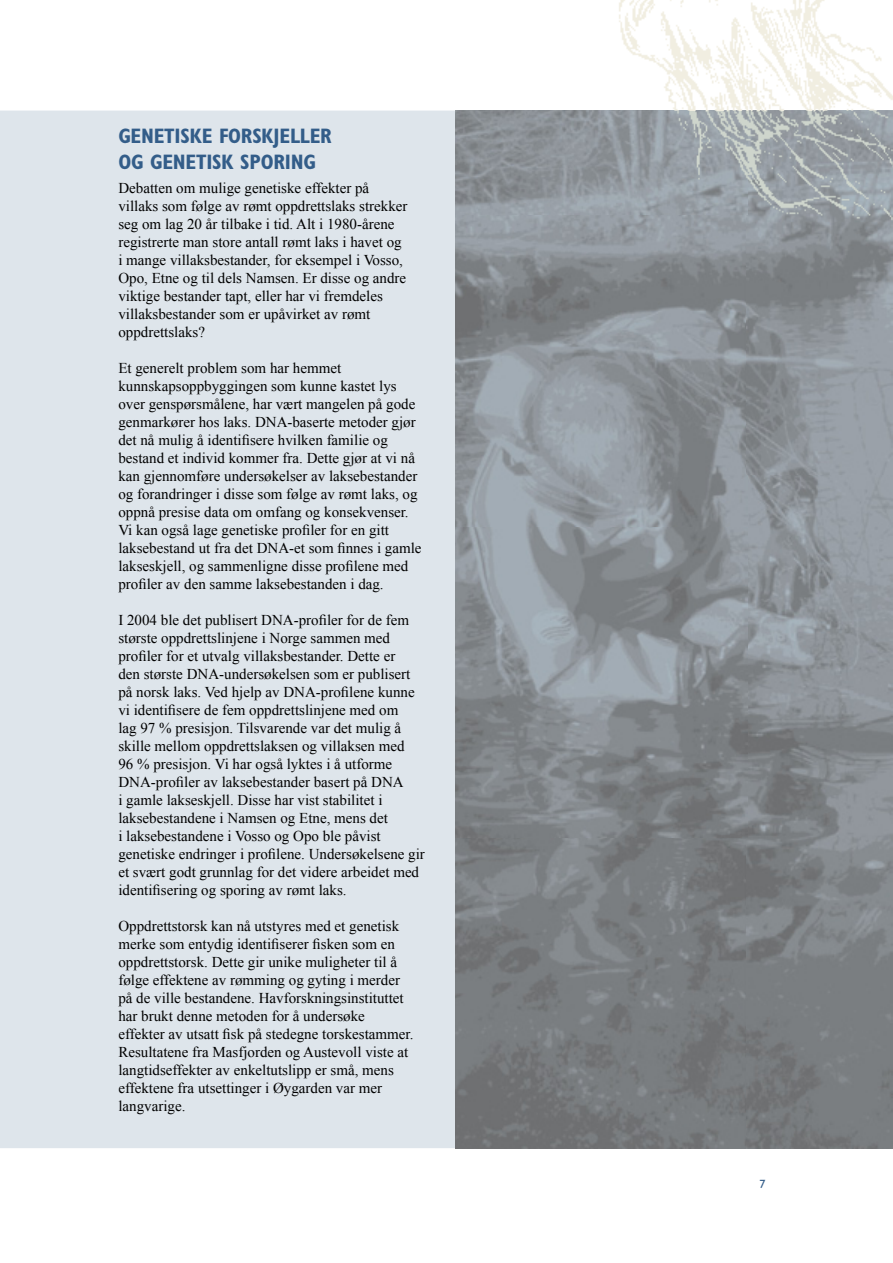
<style>
.page{position:relative;width:893px;height:1263px;background:#fff}
.page>*{position:absolute;margin:0;border:0;box-sizing:border-box;transform-origin:0 0}
.t1{font:700 condensed 21px/25.2px "Gill Sans";letter-spacing:-.01em;color:#335d89}
.t2{font:15px/18px "Times New Roman";color:#000}
.t3{font:12px "Gill Sans";color:#335d89}
</style>
<div class="page">
<div style="left:0;top:111px;width:455px;height:1037px;background:#dee5eb"></div>
<img style="left:455px;top:111px;width:438px;height:1037px">
<img style="left:604px;top:0;width:289px;height:243px">
<h1 class="t1" style="left:118px;top:124px;width:215px">GENETISKE FORSKJELLER<br>OG GENETISK SPORING</h1>
<p class="t2" style="left:118px;top:178px;width:291px">Debatten om mulige genetiske effekter på villaks som følge av rømt oppdrettslaks strekker seg om lag 20 år tilbake i tid. Alt i 1980-årene registrerte man store antall rømt laks i havet og i mange villaksbestander, for eksempel i Vosso, Opo, Etne og til dels Namsen. Er disse og andre viktige bestander tapt, eller har vi fremdeles villaksbestander som er upåvirket av rømt oppdrettslaks?</p>
<p class="t2" style="left:118px;top:358px;width:305px">Et generelt problem som har hemmet kunnskapsoppbyggingen som kunne kastet lys over genspørsmålene, har vært mangelen på gode genmarkører hos laks. DNA-baserte metoder gjør det nå mulig å identifisere hvilken familie og bestand et individ kommer fra. Dette gjør at vi nå kan gjennomføre undersøkelser av laksebestander og forandringer i disse som følge av rømt laks, og oppnå presise data om omfang og konsekvenser.<br>Vi kan også lage genetiske profiler for en gitt laksebestand ut fra det DNA-et som finnes i gamle lakseskjell, og sammenligne disse profilene med profiler av den samme laksebestanden i dag.</p>
<p class="t2" style="left:118px;top:610px;width:308px">I 2004 ble det publisert DNA-profiler for de fem største oppdrettslinjene i Norge sammen med profiler for et utvalg villaksbestander. Dette er<br>den største DNA-undersøkelsen som er publisert på norsk laks. Ved hjelp av DNA-profilene kunne vi identifisere de fem oppdrettslinjene med om<br>lag 97 % presisjon. Tilsvarende var det mulig å skille mellom oppdrettslaksen og villaksen med<br>96 % presisjon. Vi har også lyktes i å utforme DNA-profiler av laksebestander basert på DNA<br>i gamle lakseskjell. Disse har vist stabilitet i laksebestandene i Namsen og Etne, mens det<br>i laksebestandene i Vosso og Opo ble påvist genetiske endringer i profilene. Undersøkelsene gir et svært godt grunnlag for det videre arbeidet med identifisering og sporing av rømt laks.</p>
<p class="t2" style="left:118px;top:916px;width:297px">Oppdrettstorsk kan nå utstyres med et genetisk merke som entydig identifiserer fisken som en oppdrettstorsk. Dette gir unike muligheter til å følge effektene av rømming og gyting i merder på de ville bestandene. Havforskningsinstituttet har brukt denne metoden for å undersøke effekter av utsatt fisk på stedegne torskestammer.<br>Resultatene fra Masfjorden og Austevoll viste at langtidseffekter av enkeltutslipp er små, mens effektene fra utsettinger i Øygarden var mer langvarige.</p>
<p class="t3" style="left:759px;top:1177px;width:7px">7</p>
</div>
